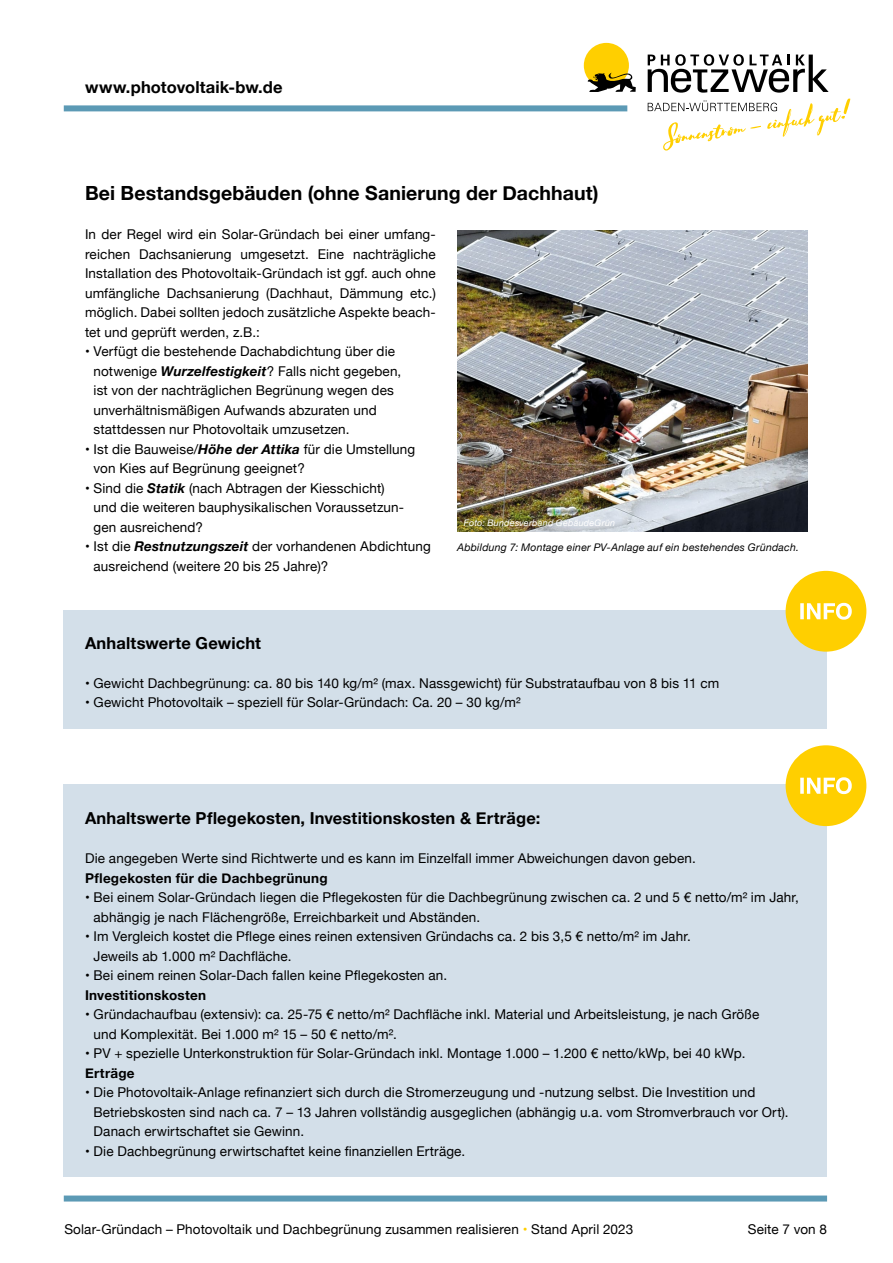
<style>
.page{position:relative;width:893px;height:1263px;background:#fff}
.page>*{position:absolute;margin:0;border:0;box-sizing:border-box;transform-origin:0 0}
.t1{font:700 19.5px "Helvetica Neue";letter-spacing:.005em;color:#000}
.t2{font:700 16.5px "Helvetica Neue";letter-spacing:.01em;color:#000}
.t3{font:13.5px/19.5px "Helvetica Neue";letter-spacing:.01em;color:#000}
.t4{font:700 13.5px "Helvetica Neue";letter-spacing:.02em;color:#000}
.t5{font:italic 10.5px "Helvetica Neue";letter-spacing:.02em;color:#000}
.t6{font:italic 9px "Helvetica Neue";letter-spacing:.03em;color:#fff}
.s1{font-weight:700;font-style:italic}
.s2{color:#ffcf00}
</style>
<div class="page">
<div style="left:67px;top:105px;width:557px;height:6px;background:#5c9ab5"></div>
<div style="left:584px;top:43px;width:45px;height:45px;background:#ffcf00;border-radius:50%"></div>
<svg style="left:588px;top:73px;width:48px;height:19px"></svg>
<svg style="left:648px;top:54px;width:181px;height:39px"></svg>
<svg style="left:648px;top:99px;width:202px;height:52px"></svg>
<div style="left:67px;top:1195px;width:757px;height:6px;background:#5c9ab5"></div>
<img style="left:457px;top:230px;width:351px;height:302px">
<div style="left:64px;top:610px;width:763px;height:119px;background:#d3dfe9"></div>
<div style="left:64px;top:785px;width:763px;height:392px;background:#d3dfe9"></div>
<div style="left:786px;top:571px;width:80px;height:81px;background:#ffcf00;border-radius:50%"></div>
<svg style="left:800px;top:603px;width:52px;height:17px"></svg>
<div style="left:786px;top:745px;width:80px;height:81px;background:#ffcf00;border-radius:50%"></div>
<svg style="left:800px;top:777px;width:52px;height:17px"></svg>
<p class="t2" style="left:85px;top:74px;width:199px">www.photovoltaik-bw.de</p>
<h1 class="t1" style="left:85px;top:178px;width:515px">Bei Bestandsgebäuden (ohne Sanierung der Dachhaut)</h1>
<p class="t3" style="left:85px;top:226px;width:352px;text-align:justify">In der Regel wird ein Solar-Gründach bei einer umfang&shy;reichen Dachsanierung umgesetzt. Eine nachträgliche Installation des Photovoltaik-Gründach ist ggf. auch ohne umfängliche Dachsanierung (Dachhaut, Dämmung etc.) möglich. Dabei sollten jedoch zusätzliche Aspekte beach&shy;tet und geprüft werden, z.B.:</p>
<p class="t3" style="left:94px;top:342px;width:309px;text-indent:-9px">• Verfügt die bestehende Dachabdichtung über die notwenige <span class="s1">Wurzelfestigkeit</span>? Falls nicht gegeben, ist von der nachträglichen Begrünung wegen des unverhältnismäßigen Aufwands abzuraten und stattdessen nur Photovoltaik umzusetzen.</p>
<p class="t3" style="left:94px;top:440px;width:323px;text-indent:-9px">• Ist die Bauweise/<span class="s1">Höhe der Attika</span> für die Umstellung von Kies auf Begrünung geeignet?</p>
<p class="t3" style="left:94px;top:479px;width:312px;text-indent:-9px">• Sind die <span class="s1">Statik</span> (nach Abtragen der Kiesschicht) und die weiteren bauphysikalischen Voraussetzun&shy;gen ausreichend?</p>
<p class="t3" style="left:94px;top:537px;width:339px;text-indent:-9px">• Ist die <span class="s1">Restnutzungszeit</span> der vorhandenen Abdichtung ausreichend (weitere 20 bis 25 Jahre)?</p>
<p class="t6" style="left:464px;top:516px;width:153px">Foto: Bundesverband GebäudeGrün</p>
<p class="t5" style="left:457px;top:540px;width:343px">Abbildung 7: Montage einer PV-Anlage auf ein bestehendes Gründach.</p>
<p class="t2" style="left:85px;top:630px;width:178px">Anhaltswerte Gewicht</p>
<p class="t3" style="left:85px;top:674px;width:636px">• Gewicht Dachbegrünung: ca. 80 bis 140 kg/m² (max. Nassgewicht) für Substrataufbau von 8 bis 11 cm</p>
<p class="t3" style="left:85px;top:693px;width:437px">• Gewicht Photovoltaik – speziell für Solar-Gründach: Ca. 20 – 30 kg/m²</p>
<p class="t2" style="left:85px;top:805px;width:457px">Anhaltswerte Pflegekosten, Investitionskosten &amp; Erträge:</p>
<p class="t3" style="left:85px;top:850px;width:612px">Die angegeben Werte sind Richtwerte und es kann im Einzelfall immer Abweichungen davon geben.</p>
<p class="t4" style="left:85px;top:867px;width:244px">Pflegekosten für die Dachbegrünung</p>
<p class="t3" style="left:94px;top:888px;width:707px;text-indent:-9px">• Bei einem Solar-Gründach liegen die Pflegekosten für die Dachbegrünung zwischen ca. 2 und 5 € netto/m² im Jahr, abhängig je nach Flächengröße, Erreichbarkeit und Abständen.</p>
<p class="t3" style="left:94px;top:927px;width:599px;text-indent:-9px">• Im Vergleich kostet die Pflege eines reinen extensiven Gründachs ca. 2 bis 3,5 € netto/m² im Jahr.<br>Jeweils ab 1.000 m² Dachfläche.</p>
<p class="t3" style="left:85px;top:966px;width:364px">• Bei einem reinen Solar-Dach fallen keine Pflegekosten an.</p>
<p class="t4" style="left:85px;top:984px;width:123px">Investitionskosten</p>
<p class="t3" style="left:94px;top:1005px;width:667px;text-indent:-9px">• Gründachaufbau (extensiv): ca. 25-75 € netto/m² Dachfläche inkl. Material und Arbeitsleistung, je nach Größe und Komplexität. Bei 1.000 m² 15 – 50 € netto/m².</p>
<p class="t3" style="left:85px;top:1044px;width:662px">• PV + spezielle Unterkonstruktion für Solar-Gründach inkl. Montage 1.000 – 1.200 € netto/kWp, bei 40 kWp.</p>
<p class="t4" style="left:85px;top:1062px;width:51px">Erträge</p>
<p class="t3" style="left:94px;top:1083px;width:697px;text-indent:-9px">• Die Photovoltaik-Anlage refinanziert sich durch die Stromerzeugung und -nutzung selbst. Die Investition und<br>Betriebskosten sind nach ca. 7 – 13 Jahren vollständig ausgeglichen (abhängig u.a. vom Stromverbrauch vor Ort).<br>Danach erwirtschaftet sie Gewinn.</p>
<p class="t3" style="left:85px;top:1142px;width:382px">• Die Dachbegrünung erwirtschaftet keine finanziellen Erträge.</p>
<p class="t3" style="left:64px;top:1220px;width:570px">Solar-Gründach – Photovoltaik und Dachbegrünung zusammen realisieren <span class="s2">•</span> Stand April 2023</p>
<p class="t3" style="left:748px;top:1220px;width:81px">Seite 7 von 8</p>
</div>
